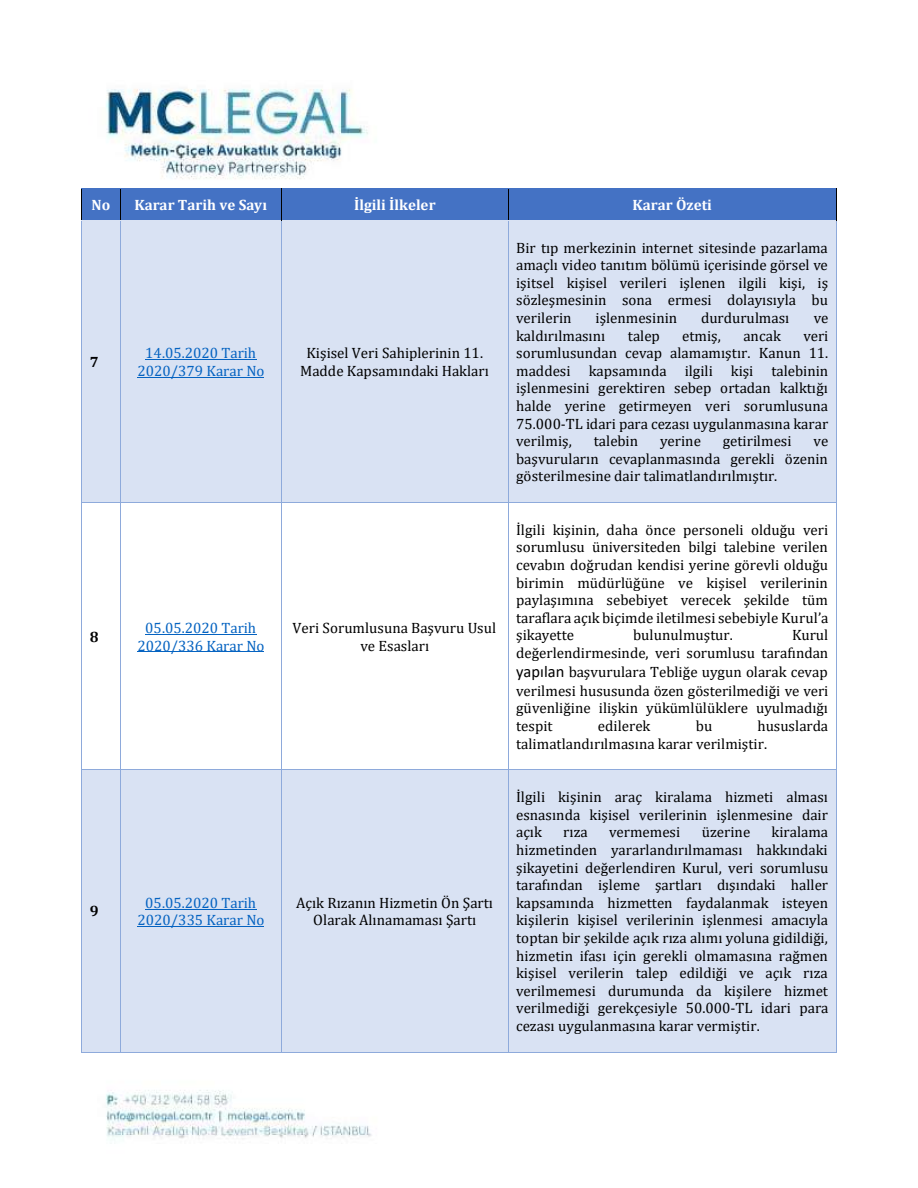
<style>
.page{position:relative;width:918px;height:1188px;background:#fff}
.page>*{position:absolute;margin:0;border:0;box-sizing:border-box;transform-origin:0 0}
.t1{font:15px/17.5px "Cambria";color:#000;text-align:justify}
.t2{font:15px/17.7px "Cambria";letter-spacing:.005em;color:#0563c1;text-align:center}
.t3{font:700 15px "Cambria";color:#fff}
.t4{font:700 15px "Cambria";color:#000}
.s1{font-family:"Calibri";font-size:16.5px}
</style>
<div class="page">
<img style="left:106px;top:88px;width:266px;height:1052px">
<div style="left:82px;top:189px;width:38px;height:31px;background:#4472c4"></div>
<div style="left:121px;top:189px;width:160px;height:31px;background:#4472c4"></div>
<div style="left:282px;top:189px;width:226px;height:31px;background:#4472c4"></div>
<div style="left:508px;top:189px;width:328px;height:31px;background:#4472c4"></div>
<hr style="left:82px;top:188px;width:38px;height:1px;background:#000">
<hr style="left:121px;top:188px;width:160px;height:1px;background:#000">
<hr style="left:282px;top:188px;width:226px;height:1px;background:#000">
<hr style="left:508px;top:188px;width:328px;height:1px;background:#000">
<hr style="left:81px;top:189px;width:1px;height:31px;background:#000">
<hr style="left:120px;top:189px;width:1px;height:31px;background:#000">
<hr style="left:281px;top:189px;width:1px;height:31px;background:#000">
<hr style="left:508px;top:189px;width:1px;height:31px;background:#000">
<hr style="left:836px;top:189px;width:1px;height:31px;background:#000">
<div style="left:82px;top:221px;width:38px;height:281px;background:#d9e2f3"></div>
<div style="left:121px;top:221px;width:160px;height:281px;background:#d9e2f3"></div>
<hr style="left:145px;top:359px;width:111px;height:1px;background:#0563c1">
<hr style="left:137px;top:377px;width:127px;height:1px;background:#0563c1">
<div style="left:282px;top:221px;width:226px;height:281px;background:#d9e2f3"></div>
<div style="left:508px;top:221px;width:328px;height:281px;background:#d9e2f3"></div>
<hr style="left:82px;top:220px;width:38px;height:1px;background:#000">
<hr style="left:121px;top:220px;width:160px;height:1px;background:#000">
<hr style="left:282px;top:220px;width:226px;height:1px;background:#000">
<hr style="left:508px;top:220px;width:328px;height:1px;background:#000">
<hr style="left:81px;top:221px;width:1px;height:281px;background:#8eaadb">
<hr style="left:120px;top:221px;width:1px;height:281px;background:#8eaadb">
<hr style="left:281px;top:221px;width:1px;height:281px;background:#8eaadb">
<hr style="left:508px;top:221px;width:1px;height:281px;background:#8eaadb">
<hr style="left:836px;top:221px;width:1px;height:281px;background:#8eaadb">
<hr style="left:145px;top:634px;width:111px;height:1px;background:#0563c1">
<hr style="left:137px;top:651px;width:127px;height:1px;background:#0563c1">
<hr style="left:82px;top:502px;width:38px;height:1px;background:#8eaadb">
<hr style="left:121px;top:502px;width:160px;height:1px;background:#8eaadb">
<hr style="left:282px;top:502px;width:226px;height:1px;background:#8eaadb">
<hr style="left:508px;top:502px;width:328px;height:1px;background:#8eaadb">
<hr style="left:81px;top:503px;width:1px;height:266px;background:#8eaadb">
<hr style="left:120px;top:503px;width:1px;height:266px;background:#8eaadb">
<hr style="left:281px;top:503px;width:1px;height:266px;background:#8eaadb">
<hr style="left:508px;top:503px;width:1px;height:266px;background:#8eaadb">
<hr style="left:836px;top:503px;width:1px;height:266px;background:#8eaadb">
<div style="left:82px;top:770px;width:38px;height:282px;background:#d9e2f3"></div>
<div style="left:121px;top:770px;width:160px;height:282px;background:#d9e2f3"></div>
<hr style="left:145px;top:909px;width:111px;height:1px;background:#0563c1">
<hr style="left:137px;top:926px;width:127px;height:1px;background:#0563c1">
<div style="left:282px;top:770px;width:226px;height:282px;background:#d9e2f3"></div>
<div style="left:508px;top:770px;width:328px;height:282px;background:#d9e2f3"></div>
<hr style="left:82px;top:769px;width:38px;height:1px;background:#8eaadb">
<hr style="left:121px;top:769px;width:160px;height:1px;background:#8eaadb">
<hr style="left:282px;top:769px;width:226px;height:1px;background:#8eaadb">
<hr style="left:508px;top:769px;width:328px;height:1px;background:#8eaadb">
<hr style="left:81px;top:770px;width:1px;height:282px;background:#8eaadb">
<hr style="left:82px;top:1052px;width:38px;height:1px;background:#8eaadb">
<hr style="left:120px;top:770px;width:1px;height:282px;background:#8eaadb">
<hr style="left:121px;top:1052px;width:160px;height:1px;background:#8eaadb">
<hr style="left:281px;top:770px;width:1px;height:282px;background:#8eaadb">
<hr style="left:282px;top:1052px;width:226px;height:1px;background:#8eaadb">
<hr style="left:508px;top:770px;width:1px;height:282px;background:#8eaadb">
<hr style="left:508px;top:1052px;width:328px;height:1px;background:#8eaadb">
<hr style="left:836px;top:770px;width:1px;height:282px;background:#8eaadb">
<p class="t3" style="left:92px;top:196px;width:20px">No</p>
<p class="t3" style="left:134px;top:196px;width:134px">Karar Tarih ve Sayı</p>
<p class="t3" style="left:354px;top:196px;width:83px">İlgili İlkeler</p>
<p class="t3" style="left:633px;top:196px;width:81px">Karar Özeti</p>
<p class="t4" style="left:90px;top:353px;width:10px">7</p>
<p class="t2" style="left:137px;top:344px;width:129px">14.05.2020 Tarih<br>2020/379 Karar No</p>
<p class="t1" style="left:300px;top:344px;width:190px;text-align:center">Kişisel Veri Sahiplerinin 11.<br>Madde Kapsamındaki Hakları</p>
<p class="t4" style="left:90px;top:628px;width:10px">8</p>
<p class="t2" style="left:137px;top:619px;width:129px">05.05.2020 Tarih<br>2020/336 Karar No</p>
<p class="t1" style="left:293px;top:619px;width:205px;text-align:center">Veri Sorumlusuna Başvuru Usul ve Esasları</p>
<p class="t4" style="left:90px;top:902px;width:10px">9</p>
<p class="t2" style="left:137px;top:894px;width:129px">05.05.2020 Tarih<br>2020/335 Karar No</p>
<p class="t1" style="left:296px;top:894px;width:198px;text-align:center">Açık Rızanın Hizmetin Ön Şartı<br>Olarak Alınamaması Şartı</p>
<p class="t1" style="left:516px;top:238px;width:314px">Bir tıp merkezinin internet sitesinde pazarlama amaçlı video tanıtım bölümü içerisinde görsel ve işitsel kişisel verileri işlenen ilgili kişi, iş sözleşmesinin sona ermesi dolayısıyla bu verilerin</p>
<p class="t1" style="left:596px;top:309px;width:83px">işlenmesinin</p>
<p class="t1" style="left:701px;top:309px;width:90px">durdurulması</p>
<p class="t1" style="left:814px;top:309px;width:16px">ve</p>
<p class="t1" style="left:516px;top:326px;width:91px">kaldırılmasını</p>
<p class="t1" style="left:628px;top:326px;width:34px">talep</p>
<p class="t1" style="left:682px;top:326px;width:40px">etmiş,</p>
<p class="t1" style="left:743px;top:326px;width:39px">ancak</p>
<p class="t1" style="left:516px;top:326px;width:314px;text-indent:287px">veri sorumlusundan cevap alamamıştır. Kanun 11. maddesi kapsamında ilgili kişi talebinin işlenmesini gerektiren sebep ortadan kalktığı halde yerine getirmeyen veri sorumlusuna 75.000-TL idari para cezası uygulanmasına karar verilmiş,</p>
<p class="t1" style="left:594px;top:432px;width:46px">talebin</p>
<p class="t1" style="left:660px;top:432px;width:42px">yerine</p>
<p class="t1" style="left:723px;top:432px;width:70px">getirilmesi</p>
<p class="t1" style="left:516px;top:432px;width:314px;text-indent:297px">ve başvuruların cevaplanmasında gerekli özenin gösterilmesine dair talimatlandırılmıştır.</p>
<p class="t1" style="left:516px;top:521px;width:314px">İlgili kişinin, daha önce personeli olduğu veri sorumlusu üniversiteden bilgi talebine verilen cevabın doğrudan kendisi yerine görevli olduğu birimin müdürlüğüne ve kişisel verilerinin paylaşımına sebebiyet verecek şekilde tüm taraflara açık biçimde iletilmesi sebebiyle Kurul’a şikayette</p>
<p class="t1" style="left:633px;top:626px;width:101px">bulunulmuştur.</p>
<p class="t1" style="left:516px;top:626px;width:314px;line-height:18.5px;text-indent:276px">Kurul değerlendirmesinde, veri sorumlusu tarafından <span class="s1">yapılan</span> başvurulara Tebliğe uygun olarak cevap verilmesi hususunda özen gösterilmediği ve veri</p>
<p class="t1" style="left:516px;top:699px;width:313px">güvenliğine ilişkin yükümlülüklere uyulmadığı tespit</p>
<p class="t1" style="left:516px;top:717px;width:314px;text-indent:241px">hususlarda talimatlandırılmasına karar verilmiştir.</p>
<p class="t1" style="left:598px;top:717px;width:54px">edilerek</p>
<p class="t1" style="left:696px;top:717px;width:18px">bu</p>
<p class="t1" style="left:516px;top:788px;width:313px">İlgili kişinin araç kiralama hizmeti alması esnasında kişisel verilerinin işlenmesine dair açık</p>
<p class="t1" style="left:516px;top:823px;width:314px;text-indent:255px">kiralama hizmetinden yararlandırılmaması hakkındaki şikayetini değerlendiren Kurul, veri sorumlusu tarafından işleme şartları dışındaki haller kapsamında hizmetten faydalanmak isteyen kişilerin kişisel verilerinin işlenmesi amacıyla toptan bir şekilde açık rıza alımı yoluna gidildiği, hizmetin ifası için gerekli olmamasına rağmen kişisel verilerin talep edildiği ve açık rıza verilmemesi durumunda da kişilere hizmet verilmediği gerekçesiyle 50.000-TL idari para cezası uygulanmasına karar vermiştir.</p>
<p class="t1" style="left:563px;top:823px;width:26px">rıza</p>
<p class="t1" style="left:609px;top:823px;width:73px">vermemesi</p>
<p class="t1" style="left:702px;top:823px;width:50px">üzerine</p>
</div>
